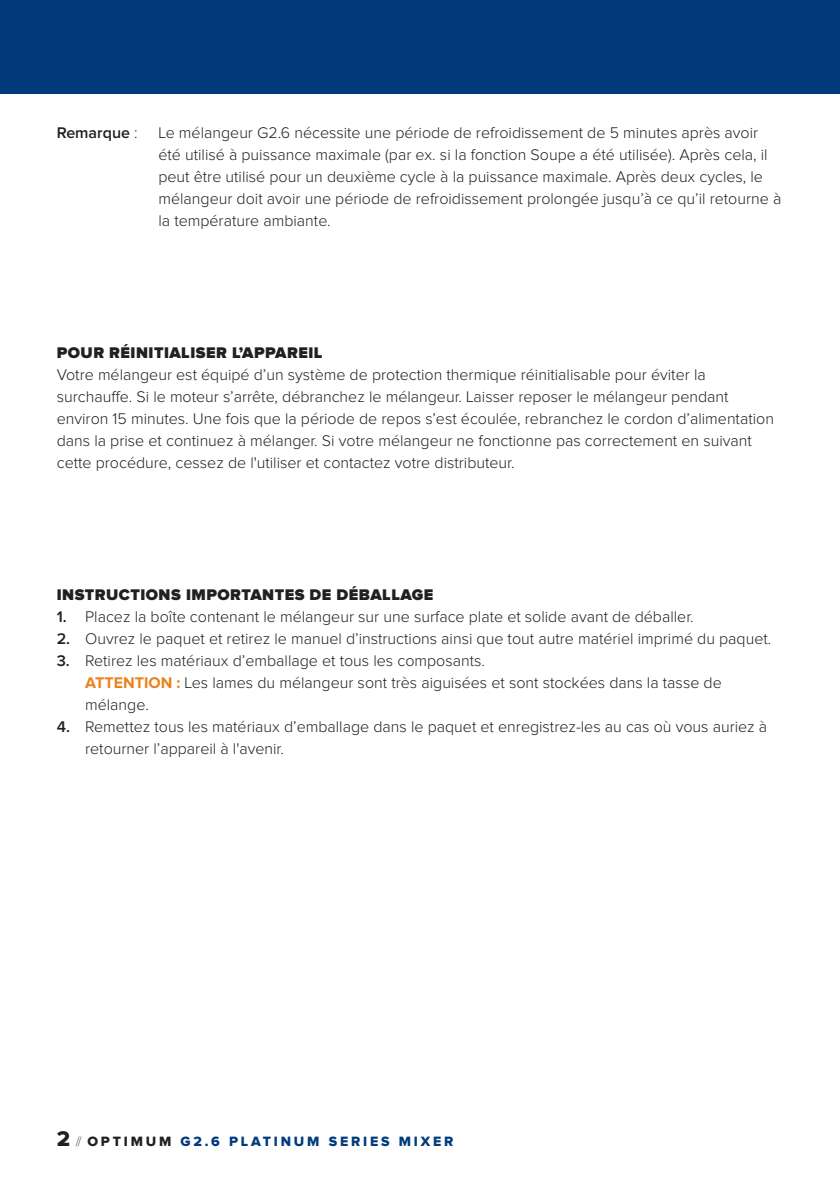
<style>
.page{position:relative;width:840px;height:1191px;background:#fff}
.page>*{position:absolute;margin:0;border:0;box-sizing:border-box;transform-origin:0 0}
.Body_no_indent_ENGLI{font:300 16px/22px "Proxima Nova";color:#231f20}
.Body_Numbered_ENGLIS{font:300 16px/22px "Proxima Nova";color:#231f20}
.Body_subheading{font:900 16px "Proxima Nova";letter-spacing:.03em;color:#231f20}
.Body_Numbered_ENGLIS-2{font:600 16px "Proxima Nova";color:#231f20}
.t1{font:14px "Proxima Nova Extrabld";letter-spacing:.2em;color:#013b7c}
.s1{font-weight:300}
.s2{font-weight:600}
.s3{font-weight:700;color:#ea821d}
.s4{font-size:22px;color:#231f20}
.s5{font-family:"Proxima Nova";font-weight:100;color:#231f20}
.s6{color:#231f20}
</style>
<div class="page">
<div style="left:0;top:0;width:839px;height:94px;background:#013b7c"></div>
<p class="Body_Numbered_ENGLIS-2" style="left:57px;top:125px;width:82px">Remarque <span class="s1">:</span></p>
<p class="Body_Numbered_ENGLIS" style="left:158px;top:122px;width:624px">Le mélangeur G2.6 nécessite une période de refroidissement de 5 minutes après avoir été utilisé à puissance maximale (par ex. si la fonction Soupe a été utilisée). Après cela, il peut être utilisé pour un deuxième cycle à la puissance maximale. Après deux cycles, le mélangeur doit avoir une période de refroidissement prolongée jusqu’à ce qu’il retourne à la température ambiante.</p>
<p class="Body_subheading" style="left:57px;top:345px;width:267px">POUR RÉINITIALISER L’APPAREIL</p>
<p class="Body_no_indent_ENGLI" style="left:57px;top:364px;width:718px">Votre mélangeur est équipé d’un système de protection thermique réinitialisable pour éviter la surchauffe. Si le moteur s’arrête, débranchez le mélangeur. Laisser reposer le mélangeur pendant environ 15 minutes. Une fois que la période de repos s’est écoulée, rebranchez le cordon d’alimentation dans la prise et continuez à mélanger. Si votre mélangeur ne fonctionne pas correctement en suivant cette procédure, cessez de l'utiliser et contactez votre distributeur.</p>
<p class="Body_subheading" style="left:57px;top:587px;width:378px">INSTRUCTIONS IMPORTANTES DE DÉBALLAGE</p>
<p class="Body_no_indent_ENGLI" style="left:57px;top:606px;width:638px"><span class="s2">1.</span> Placez la boîte contenant le mélangeur sur une surface plate et solide avant de déballer.</p>
<p class="Body_no_indent_ENGLI" style="left:57px;top:628px;width:715px"><span class="s2">2.</span> Ouvrez le paquet et retirez le manuel d’instructions ainsi que tout autre matériel imprimé du paquet.</p>
<p class="Body_no_indent_ENGLI" style="left:85px;top:650px;width:637px;text-indent:-28px"><span class="s2">3.</span> Retirez les matériaux d’emballage et tous les composants.<br><span class="s3">ATTENTION :</span> Les lames du mélangeur sont très aiguisées et sont stockées dans la tasse de mélange.</p>
<p class="Body_no_indent_ENGLI" style="left:85px;top:716px;width:683px;text-indent:-28px"><span class="s2">4.</span> Remettez tous les matériaux d’emballage dans le paquet et enregistrez-les au cas où vous auriez à retourner l’appareil à l'avenir.</p>
<p class="t1" style="left:57px;top:1135px;width:398px"><span class="s4">2</span> <span class="s5">//</span> <span class="s6">OPTIMUM</span> G2.6 PLATINUM SERIES MIXER</p>
</div>
